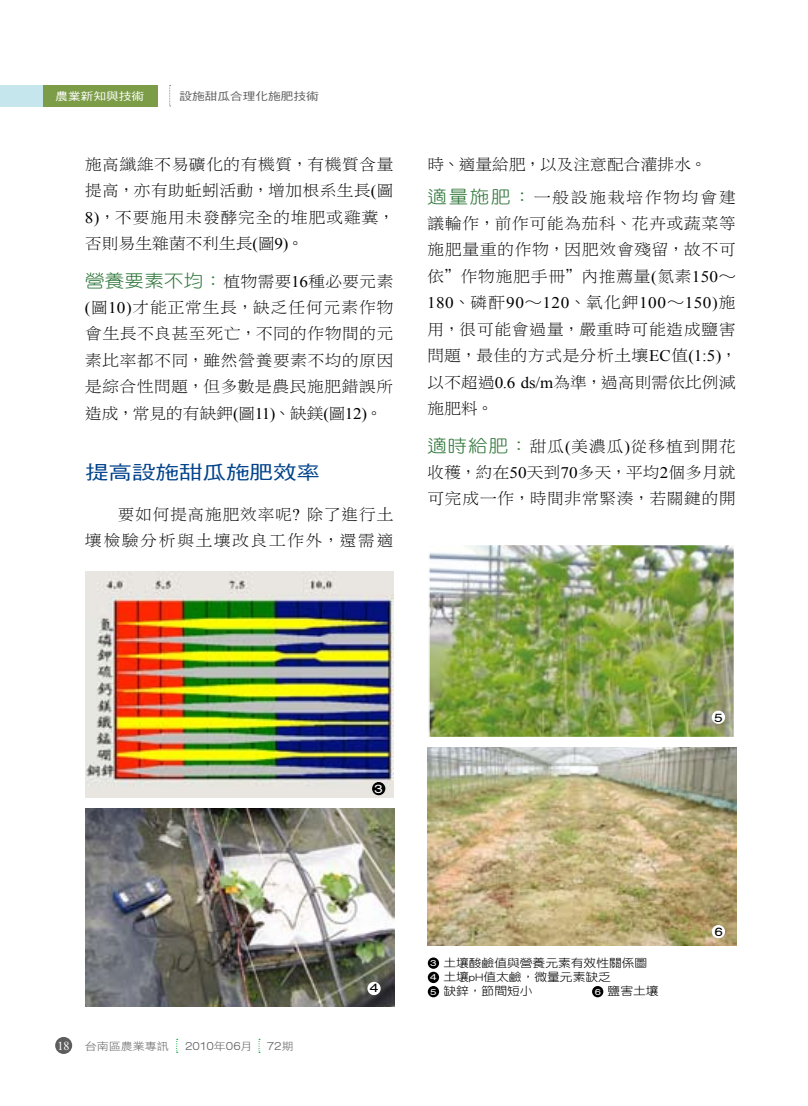
<style>
.page{position:relative;width:808px;height:1106px;background:#fff}
.page>*{position:absolute;margin:0;border:0;box-sizing:border-box;transform-origin:0 0}
.t1{font:18.9px "DF Hei Std W5";color:#00428b;scale:1.24 1}
.t2{font:16.2px/26.4px "DF Li Song Std W3";letter-spacing:.01em;color:#000;text-align:justify;scale:1.07 1}
.t3{font:16.2px/26.4px "DF Li Song Std W3";letter-spacing:.065em;color:#000;text-align:right;scale:1.07 1}
.t4{font:16.2px/33.2px "DF Li Song Std W3";letter-spacing:-.02em;color:#000;scale:1.07 1}
.t5{font:16.2px "Times New Roman";letter-spacing:.04em;color:#000;scale:1.07 1}
.t6{font:11.55px/14.2px "DF Yuan Std W3";color:#000;scale:1.11 1}
.t7{font:10.8px "DF Hei Std W5";letter-spacing:.005em;color:#5e5d5d;scale:1.17 1}
.t8{font:10.8px "DF Hei Std W5";letter-spacing:.005em;color:#fff;scale:1.17 1}
.t9{font:700 10.65px "AR Gothic 1";color:#000;scale:1.33 1}
.t10{font:700 10.65px "AR Gothic 1";color:#fff;scale:1.33 1}
.t11{font:10.5px "DF Hei Std W3";color:#5e5d5d;scale:1.14 1}
.t12{font:800 10.5px "AR Roman 1";color:#fff}
.t13{font:500 10.2px "AR Gothic 1";letter-spacing:-.005em;color:#5e5d5d;scale:1.19 1}
.s1{font-family:"DF Hei Std W3"}
.s2{font-family:"Times New Roman"}
.s3{font-family:"DF Yuan Std W3";font-size:17.7px;color:#2e7539}
.s4{font-family:"DF Li Song Std W3"}
.s5{font-family:"DF Hei Std W3";font-weight:400;font-size:10.5px}
.s6{font-family:"AR Gothic 1";font-weight:700;font-size:7.5px;color:#fff}
</style>
<div class="page">
<div style="left:0;top:85px;width:157px;height:21px;background:#7c9c48"></div>
<div style="left:55px;top:1037px;width:17px;height:17px;background:#5e5d5d;border-radius:50%"></div>
<svg style="left:258px;top:1038px;width:2px;height:14px"></svg>
<svg style="left:176px;top:1038px;width:2px;height:14px"></svg>
<svg style="left:169px;top:85px;width:2px;height:22px"></svg>
<div style="left:0;top:85px;width:43px;height:21px;background:#c6e6ed"></div>
<img style="left:427px;top:748px;width:309px;height:197px">
<img style="left:431px;top:546px;width:301px;height:189px">
<div style="left:428px;top:543px;width:307px;height:195px;border:2px solid #fff"></div>
<img style="left:85px;top:571px;width:308px;height:227px">
<img style="left:85px;top:808px;width:310px;height:198px">
<div style="left:367px;top:981px;width:14px;height:14px;background:#fff;border-radius:50%"></div>
<div style="left:372px;top:782px;width:13px;height:13px;background:#000;border-radius:50%"></div>
<div style="left:712px;top:710px;width:13px;height:14px;background:#fff;border-radius:50%"></div>
<div style="left:428px;top:957px;width:11px;height:11px;background:#000;border-radius:50%"></div>
<div style="left:428px;top:971px;width:11px;height:12px;background:#000;border-radius:50%"></div>
<div style="left:428px;top:986px;width:11px;height:11px;background:#000;border-radius:50%"></div>
<div style="left:592px;top:986px;width:11px;height:11px;background:#000;border-radius:50%"></div>
<div style="left:712px;top:925px;width:13px;height:13px;background:#fff;border-radius:50%"></div>
<p class="t8" style="left:55px;top:90px;width:77px">農業新知與技術</p>
<p class="t7" style="left:179px;top:90px;width:121px">設施甜瓜合理化施肥技術</p>
<p class="t2" style="left:85px;top:150px;width:291px">施高纖維不易礦化的有機質<span class="s1">，</span>有機質含量提高<span class="s1">，</span>亦有助蚯蚓活動<span class="s1">，</span>增加根系生長<span class="s2">(</span>圖<span class="s2">8)</span><span class="s1">，</span>不要施用未發酵完全的堆肥或雞糞<span class="s1">，</span>否則易生雜菌不利生長<span class="s2">(</span>圖<span class="s2">9)</span><span class="s1">。</span></p>
<p class="t2" style="left:85px;top:267px;width:290px"><span class="s3">營養要素不均：</span>植物需要<span class="s2">16</span>種必要元素<span class="s2">(</span>圖<span class="s2">10)</span>才能正常生長<span class="s1">，</span>缺乏任何元素作物會生長不良甚至死亡<span class="s1">，</span>不同的作物間的元素比率都不同<span class="s1">，</span>雖然營養要素不均的原因是綜合性問題<span class="s1">，</span>但多數是農民施肥錯誤所造成<span class="s1">，</span>常見的有缺鉀<span class="s2">(</span>圖<span class="s2">11)</span><span class="s1">、</span>缺鎂<span class="s2">(</span>圖<span class="s2">12)</span><span class="s1">。</span></p>
<p class="t1" style="left:85px;top:462px;width:191px">提高設施甜瓜施肥效率</p>
<p class="t3" style="left:85px;top:500px;width:290px">要如何提高施肥效率呢<span class="s2">?</span> 除了進行土<br>壤檢驗分析與土壤改良工作外<span class="s1">，</span>還需適</p>
<p class="t4" style="left:427px;top:147px;width:290px">時<span class="s1">、</span>適量給肥<span class="s1">，</span>以及注意配合灌排水<span class="s1">。<br></span><span class="s3">適量施肥：</span>一般設施栽培作物均會建</p>
<p class="t2" style="left:427px;top:210px;width:290px">議輪作<span class="s1">，</span>前作可能為茄科<span class="s1">、</span>花卉或蔬菜等施肥量重的作物<span class="s1">，</span>因肥效會殘留<span class="s1">，</span>故不可依<span class="s1">”</span>作物施肥手冊<span class="s1">”</span>內推薦量<span class="s2">(</span>氮素<span class="s2">150</span><span class="s1">∼</span></p>
<p class="t5" style="left:427px;top:292px;width:290px">180<span class="s1">、</span><span class="s4">磷酐</span>90<span class="s1">∼</span>120<span class="s1">、</span><span class="s4">氧化鉀</span>100<span class="s1">∼</span>150)<span class="s4">施</span></p>
<p class="t2" style="left:427px;top:315px;width:291px">用<span class="s1">，</span>很可能會過量<span class="s1">，</span>嚴重時可能造成鹽害問題<span class="s1">，</span>最佳的方式是分析土壤<span class="s2">EC</span>值<span class="s2">(1:5)</span><span class="s1">，</span>以不超過<span class="s2">0.6 ds/m</span>為準<span class="s1">，</span>過高則需依比例減施肥料<span class="s1">。</span></p>
<p class="t2" style="left:427px;top:432px;width:290px"><span class="s3">適時給肥：</span>甜瓜<span class="s2">(</span>美濃瓜<span class="s2">)</span>從移植到開花收穫<span class="s1">，</span>約在<span class="s2">50</span>天到<span class="s2">70</span>多天<span class="s1">，</span>平均<span class="s2">2</span>個多月就可完成一作<span class="s1">，</span>時間非常緊湊<span class="s1">，</span>若關鍵的開</p>
<p class="t12" style="left:58px;top:1040px;width:14px">18</p>
<p class="t11" style="left:85px;top:1040px;width:75px">台南區農業專訊</p>
<p class="t13" style="left:185px;top:1041px;width:58px">2010<span class="s5">年</span>06<span class="s5">月</span></p>
<p class="t13" style="left:267px;top:1041px;width:24px">72<span class="s5">期</span></p>
<p class="t10" style="left:374px;top:784px;width:8px">3</p>
<p class="t9" style="left:370px;top:983px;width:8px">4</p>
<p class="t6" style="left:430px;top:955px;width:197px"><span class="s6">3</span> 土壤酸鹼值與營養元素有效性關係圖<br><span class="s6">4</span> 土壤pH值太鹼，微量元素缺乏<br><span class="s6">5</span> 缺鋅，節間短小</p>
<p class="t6" style="left:594px;top:983px;width:59px"><span class="s6">6</span> 鹽害土壤</p>
<p class="t9" style="left:714px;top:713px;width:8px">5</p>
<p class="t9" style="left:714px;top:927px;width:8px">6</p>
</div>
